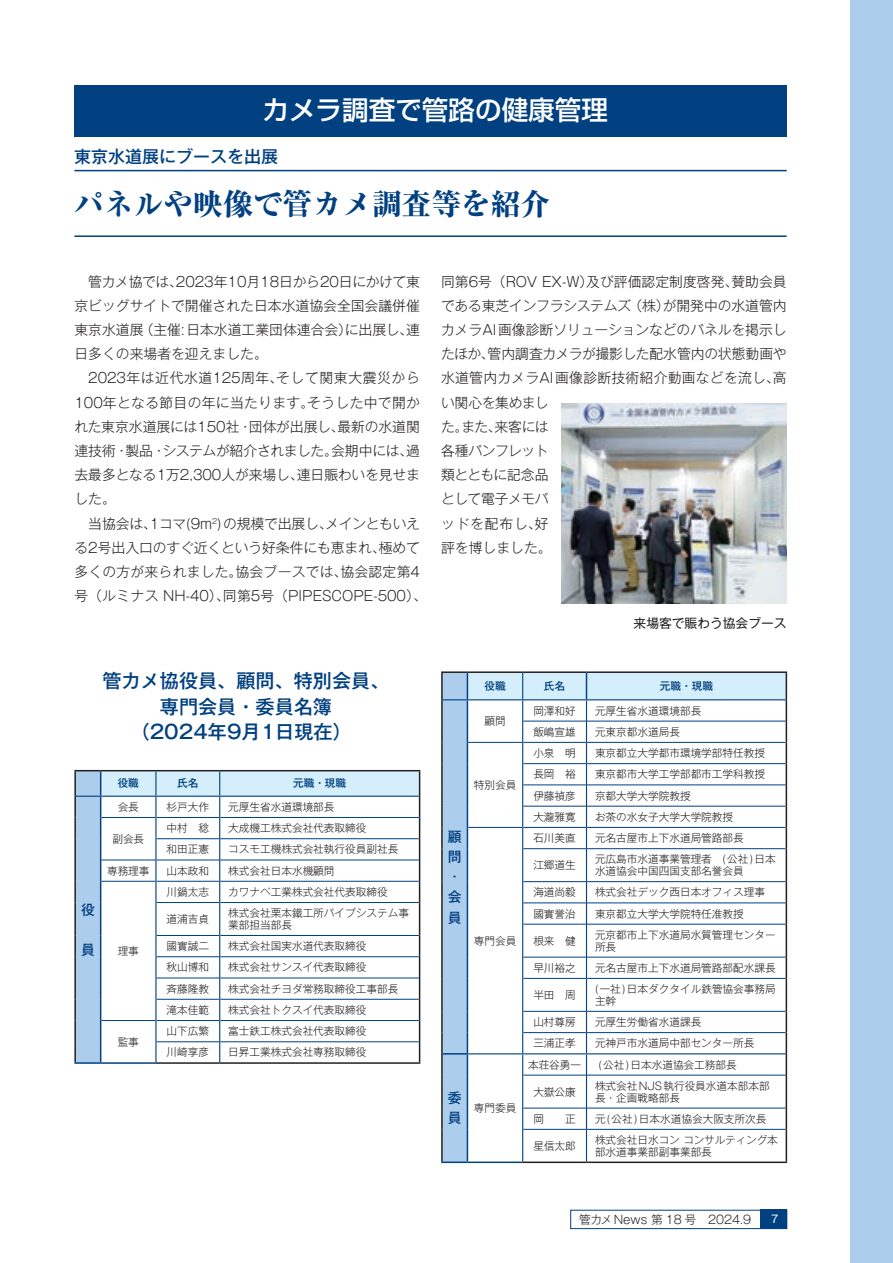
<style>
.page{position:relative;width:893px;height:1263px;background:#fff}
.page>*{position:absolute;margin:0;border:0;box-sizing:border-box;transform-origin:0 0}
.t1{font:800 29.7px "Ryumin Pro";color:#014081}
.t2{font:500 26.55px "Shin Go Pro";color:#fff}
.t3{font:500 19.2px/25.5px "Gothic MB101 Pro";color:#014081;text-align:center}
.t4{font:500 16.95px "Gothic MB101 Pro";color:#014081}
.t5{font:300 13.8px/24.2px "Gothic MB101 Pro";color:#231f20;text-align:justify}
.t6{font:500 13.8px/20.2px "Gothic MB101 Pro";color:#014081;text-align:center}
.t7{font:12.75px "Gothic MB101 Pro";color:#231f20}
.t8{font:300 11.7px "Gothic MB101 Pro";color:#231f20}
.t9{font:300 10.65px/11.7px "Gothic MB101 Pro";color:#231f20}
.t10{font:500 10.65px "Gothic MB101 Pro";color:#014081}
.t11{font:10.65px "Gothic MB101 Pro";color:#fff}
</style>
<div class="page">
<div style="left:570px;top:1210px;width:217px;height:19px;border:1px solid #014081"></div>
<div style="left:760px;top:1210px;width:27px;height:19px;background:#014081"></div>
<div style="left:850px;top:0;width:43px;height:1263px;background:#accdeb"></div>
<div style="left:75px;top:85px;width:712px;height:51px;background:#014081"></div>
<hr style="left:74px;top:235px;width:713px;height:2px;background:#014081">
<hr style="left:74px;top:170px;width:713px;height:1px;background:#014081">
<img style="left:561px;top:404px;width:226px;height:200px">
<hr style="left:156px;top:1062px;width:64px;height:2px;background:#231f20">
<hr style="left:220px;top:1062px;width:200px;height:2px;background:#231f20">
<hr style="left:74px;top:1062px;width:27px;height:2px;background:#014081">
<hr style="left:101px;top:1062px;width:55px;height:2px;background:#014081">
<svg style="left:74px;top:770px;width:346px;height:293px"></svg>
<hr style="left:101px;top:796px;width:55px;height:1px;background:#014081">
<hr style="left:156px;top:796px;width:64px;height:1px;background:#014081">
<hr style="left:220px;top:796px;width:199px;height:1px;background:#014081">
<hr style="left:441px;top:671px;width:26px;height:2px;background:#231f20">
<hr style="left:441px;top:673px;width:2px;height:27px;background:#231f20">
<hr style="left:467px;top:671px;width:56px;height:2px;background:#231f20">
<hr style="left:523px;top:671px;width:63px;height:2px;background:#231f20">
<hr style="left:586px;top:671px;width:201px;height:2px;background:#231f20">
<hr style="left:441px;top:700px;width:2px;height:21px;background:#231f20">
<hr style="left:441px;top:721px;width:2px;height:21px;background:#231f20">
<hr style="left:441px;top:742px;width:2px;height:22px;background:#231f20">
<hr style="left:441px;top:764px;width:2px;height:21px;background:#231f20">
<hr style="left:441px;top:785px;width:2px;height:21px;background:#231f20">
<hr style="left:441px;top:806px;width:2px;height:21px;background:#231f20">
<hr style="left:441px;top:827px;width:2px;height:22px;background:#231f20">
<hr style="left:441px;top:849px;width:2px;height:33px;background:#231f20">
<hr style="left:441px;top:882px;width:2px;height:21px;background:#231f20">
<hr style="left:441px;top:903px;width:2px;height:21px;background:#231f20">
<hr style="left:441px;top:924px;width:2px;height:33px;background:#231f20">
<hr style="left:441px;top:957px;width:2px;height:21px;background:#231f20">
<hr style="left:441px;top:978px;width:2px;height:33px;background:#231f20">
<hr style="left:441px;top:1011px;width:2px;height:21px;background:#231f20">
<hr style="left:441px;top:1032px;width:2px;height:22px;background:#231f20">
<hr style="left:441px;top:1054px;width:2px;height:21px;background:#231f20">
<hr style="left:441px;top:1075px;width:2px;height:33px;background:#231f20">
<hr style="left:441px;top:1108px;width:2px;height:21px;background:#231f20">
<hr style="left:441px;top:1129px;width:2px;height:32px;background:#231f20">
<hr style="left:523px;top:1161px;width:63px;height:2px;background:#231f20">
<hr style="left:586px;top:1161px;width:201px;height:2px;background:#231f20">
<hr style="left:441px;top:1161px;width:26px;height:2px;background:#014081">
<hr style="left:467px;top:1161px;width:56px;height:2px;background:#014081">
<svg style="left:442px;top:672px;width:345px;height:490px"></svg>
<hr style="left:586px;top:1129px;width:1px;height:32px;background:#014081">
<h2 class="t2" style="left:262px;top:88px;width:347px">カメラ調査で管路の健康管理</h2>
<h3 class="t4" style="left:74px;top:142px;width:206px">東京水道展にブースを出展</h3>
<h1 class="t1" style="left:74px;top:180px;width:478px">パネルや映像で管カメ調査等を紹介</h1>
<p class="t5" style="left:74px;top:267px;width:347px;text-indent:14px">管カメ協では、2023年10月18日から20日にかけて東京ビッグサイトで開催された日本水道協会全国会議併催東京水道展（主催:日本水道工業団体連合会）に出展し、連日多くの来場者を迎えました。</p>
<p class="t5" style="left:74px;top:364px;width:347px;text-indent:14px">2023年は近代水道125周年、そして関東大震災から100年となる節目の年に当たります。そうした中で開かれた東京水道展には150社・団体が出展し、最新の水道関連技術・製品・システムが紹介されました。会期中には、過去最多となる1万2,300人が来場し、連日賑わいを見せました。</p>
<p class="t5" style="left:74px;top:509px;width:354px;text-align:center">当協会は、1コマ(9m<sup>2</sup>)の規模で出展し、メインともいえる2号出入口のすぐ近くという好条件にも恵まれ、極めて多くの方が来られました。協会ブースでは、協会認定第4号（ルミナス NH-40）、同第5号（PIPESCOPE-500）、</p>
<h3 class="t3" style="left:102px;top:666px;width:289px">管カメ協役員、顧問、特別会員、専門会員・委員名簿<br>（2024年9月1日現在）</h3>
<p class="t10" style="left:118px;top:774px;width:23px">役職</p>
<p class="t10" style="left:177px;top:774px;width:23px">氏名</p>
<p class="t10" style="left:293px;top:774px;width:55px">元職・現職</p>
<p class="t9" style="left:118px;top:799px;width:23px">会長</p>
<p class="t9" style="left:167px;top:799px;width:44px">杉戸大作</p>
<p class="t9" style="left:228px;top:799px;width:108px">元厚生省水道環境部長</p>
<p class="t9" style="left:112px;top:831px;width:33px">副会長</p>
<p class="t9" style="left:167px;top:821px;width:44px">中村　稔</p>
<p class="t9" style="left:228px;top:821px;width:140px">大成機工株式会社代表取締役</p>
<p class="t9" style="left:167px;top:842px;width:44px">和田正憲</p>
<p class="t9" style="left:228px;top:842px;width:172px">コスモ工機株式会社執行役員副社長</p>
<p class="t6" style="left:81px;top:897px;width:15px">役</p>
<p class="t6" style="left:81px;top:938px;width:15px">員</p>
<p class="t9" style="left:107px;top:863px;width:44px">専務理事</p>
<p class="t9" style="left:167px;top:863px;width:44px">山本政和</p>
<p class="t9" style="left:228px;top:863px;width:108px">株式会社日本水機顧問</p>
<p class="t9" style="left:118px;top:943px;width:23px">理事</p>
<p class="t9" style="left:118px;top:1034px;width:23px">監事</p>
<p class="t9" style="left:167px;top:884px;width:44px">川鍋太志</p>
<p class="t9" style="left:228px;top:884px;width:161px">カワナベ工業株式会社代表取締役</p>
<p class="t9" style="left:167px;top:912px;width:44px">道浦吉貞</p>
<p class="t9" style="left:228px;top:906px;width:182px">株式会社栗本鐵工所パイプシステム事業部担当部長</p>
<p class="t9" style="left:167px;top:939px;width:44px">國實誠二</p>
<p class="t9" style="left:228px;top:939px;width:140px">株式会社国実水道代表取締役</p>
<p class="t9" style="left:167px;top:960px;width:44px">秋山博和</p>
<p class="t9" style="left:228px;top:960px;width:140px">株式会社サンスイ代表取締役</p>
<p class="t9" style="left:167px;top:981px;width:44px">斉藤隆教</p>
<p class="t9" style="left:228px;top:981px;width:172px">株式会社チヨダ常務取締役工事部長</p>
<p class="t9" style="left:167px;top:1002px;width:44px">滝本佳範</p>
<p class="t9" style="left:228px;top:1002px;width:140px">株式会社トクスイ代表取締役</p>
<p class="t9" style="left:167px;top:1024px;width:44px">山下広繁</p>
<p class="t9" style="left:228px;top:1024px;width:140px">富士鉄工株式会社代表取締役</p>
<p class="t9" style="left:167px;top:1045px;width:44px">川崎享彦</p>
<p class="t9" style="left:228px;top:1045px;width:140px">日昇工業株式会社専務取締役</p>
<p class="t5" style="left:441px;top:267px;width:347px;text-align:left">同第6号（ROV EX-W）及び評価認定制度啓発、賛助会員である東芝インフラシステムズ（株）が開発中の水道管内カメラAI画像診断ソリューションなどのパネルを掲示したほか、管内調査カメラが撮影した配水管内の状態動画や水道管内カメラAI画像診断技術紹介動画などを流し、高い関心を集めまし<br>た。また、来客には<br>各種パンフレット<br>類とともに記念品<br>として電子メモパ<br>ッドを配布し、好<br>評を博しました。</p>
<p class="t7" style="left:634px;top:612px;width:155px">来場客で賑わう協会ブース</p>
<p class="t10" style="left:484px;top:677px;width:23px">役職</p>
<p class="t10" style="left:544px;top:677px;width:23px">氏名</p>
<p class="t10" style="left:660px;top:677px;width:55px">元職・現職</p>
<p class="t9" style="left:484px;top:714px;width:23px">顧問</p>
<p class="t9" style="left:474px;top:777px;width:44px">特別会員</p>
<p class="t6" style="left:448px;top:825px;width:15px">顧問·会員</p>
<p class="t9" style="left:474px;top:933px;width:44px">専門会員</p>
<p class="t6" style="left:448px;top:1086px;width:15px;text-align:left">委員</p>
<p class="t9" style="left:474px;top:1101px;width:44px">専門委員</p>
<p class="t9" style="left:533px;top:703px;width:44px">岡澤和好</p>
<p class="t9" style="left:595px;top:703px;width:108px">元厚生省水道環境部長</p>
<p class="t9" style="left:533px;top:724px;width:44px">飯嶋宣雄</p>
<p class="t9" style="left:595px;top:724px;width:87px">元東京都水道局長</p>
<p class="t9" style="left:533px;top:746px;width:44px">小泉　明</p>
<p class="t9" style="left:595px;top:746px;width:172px">東京都立大学都市環境学部特任教授</p>
<p class="t9" style="left:533px;top:767px;width:44px">長岡　裕</p>
<p class="t9" style="left:595px;top:767px;width:172px">東京都市大学工学部都市工学科教授</p>
<p class="t9" style="left:533px;top:788px;width:44px">伊藤禎彦</p>
<p class="t9" style="left:595px;top:788px;width:97px">京都大学大学院教授</p>
<p class="t9" style="left:533px;top:809px;width:44px">大瀧雅寛</p>
<p class="t9" style="left:595px;top:809px;width:140px">お茶の水女子大学大学院教授</p>
<p class="t9" style="left:533px;top:831px;width:44px">石川美直</p>
<p class="t9" style="left:595px;top:831px;width:150px">元名古屋市上下水道局管路部長</p>
<p class="t9" style="left:533px;top:858px;width:44px">江郷道生</p>
<p class="t9" style="left:595px;top:852px;width:182px">元広島市水道事業管理者　(公社)日本水道協会中国四国支部名誉会員</p>
<p class="t9" style="left:533px;top:885px;width:44px">海道尚毅</p>
<p class="t9" style="left:595px;top:885px;width:172px">株式会社デック西日本オフィス理事</p>
<p class="t9" style="left:533px;top:906px;width:44px">國實誉治</p>
<p class="t9" style="left:595px;top:906px;width:150px">東京都立大学大学院特任准教授</p>
<p class="t9" style="left:533px;top:933px;width:44px">根来　健</p>
<p class="t9" style="left:595px;top:927px;width:182px">元京都市上下水道局水質管理センター所長</p>
<p class="t9" style="left:533px;top:960px;width:44px">早川裕之</p>
<p class="t9" style="left:595px;top:960px;width:182px">元名古屋市上下水道局管路部配水課長</p>
<p class="t9" style="left:533px;top:987px;width:44px">半田　周</p>
<p class="t9" style="left:595px;top:982px;width:182px">(一社)日本ダクタイル鉄管協会事務局主幹</p>
<p class="t9" style="left:533px;top:1014px;width:44px">山村尊房</p>
<p class="t9" style="left:595px;top:1014px;width:108px">元厚生労働省水道課長</p>
<p class="t9" style="left:533px;top:1036px;width:44px">三浦正孝</p>
<p class="t9" style="left:595px;top:1036px;width:161px">元神戸市水道局中部センター所長</p>
<p class="t9" style="left:528px;top:1057px;width:55px">本荘谷勇一</p>
<p class="t9" style="left:599px;top:1057px;width:140px">(公社)日本水道協会工務部長</p>
<p class="t9" style="left:533px;top:1084px;width:44px">大嶽公康</p>
<p class="t9" style="left:595px;top:1078px;width:176px">株式会社NJS執行役員水道本部本部長・企画戦略部長</p>
<p class="t9" style="left:533px;top:1111px;width:44px">岡　　正</p>
<p class="t9" style="left:595px;top:1111px;width:173px">元(公社)日本水道協会大阪支所次長</p>
<p class="t9" style="left:533px;top:1138px;width:44px">星信太郎</p>
<p class="t9" style="left:595px;top:1132px;width:184px">株式会社日水コン コンサルティング本部水道事業部副事業部長</p>
<p class="t8" style="left:579px;top:1210px;width:174px">管カメNews 第 18 号　2024.9</p>
<p class="t11" style="left:771px;top:1210px;width:9px">7</p>
</div>
